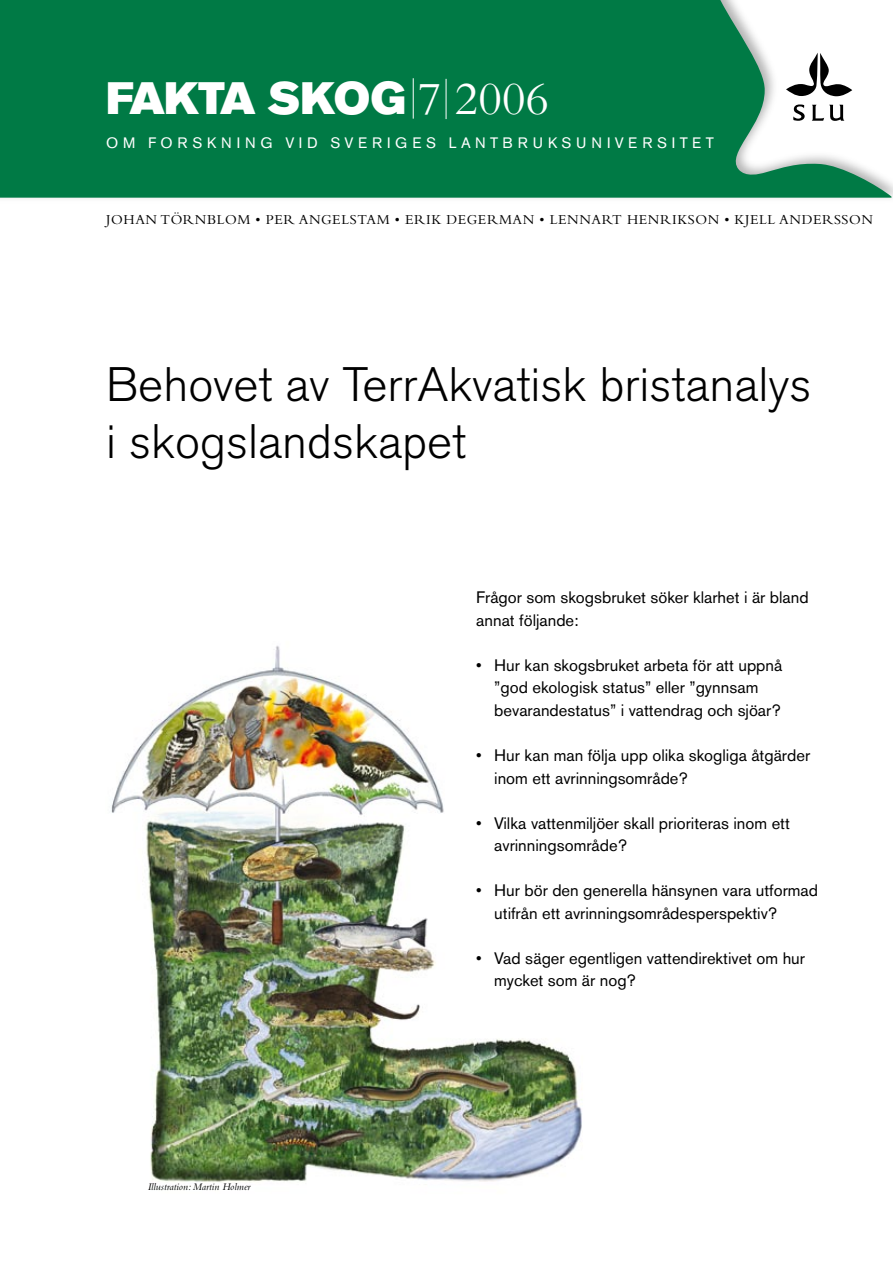
<style>
.page{position:relative;width:893px;height:1263px;background:#fff}
.page>*{position:absolute;margin:0;border:0;box-sizing:border-box;transform-origin:0 0}
.t1{font:300 48px/57.6px "Akzidenz Grotesk BE";color:#000}
.t2{font:45px "Akzidenz Grotesk BE Super";letter-spacing:-.025em;color:#fff}
.t3{font:16.5px/22.5px "Akzidenz Grotesk BE";color:#000}
.t4{font:15px "Akzidenz Grotesk BE";letter-spacing:.31em;color:#fff}
.t5{font:14.25px "Bembo";letter-spacing:.04em;color:#000}
.t6{font:italic 10.5px "Bembo";color:#000}
.s1{font-family:"Bembo";font-size:48px}
</style>
<div class="page">
<img style="left:111px;top:645px;width:471px;height:538px">
<div style="left:0;top:0;width:893px;height:203px;background:#fafafa"></div>
<svg style="left:0;top:0;width:891px;height:198px;background:#1f895b"></svg>
<svg style="left:786px;top:53px;width:66px;height:43px"></svg>
<svg style="left:793px;top:104px;width:12px;height:17px"></svg>
<svg style="left:812px;top:105px;width:32px;height:16px"></svg>
<hr style="left:446px;top:79px;width:1px;height:40px;background:#fff">
<hr style="left:413px;top:78px;width:1px;height:41px;background:#fff">
<h2 class="t2" style="left:106px;top:72px;width:444px">FAKTA SKOG <span class="s1">7 2006</span></h2>
<p class="t4" style="left:106px;top:133px;width:609px">OM FORSKNING VID SVERIGES LANTBRUKSUNIVERSITET</p>
<p class="t5" style="left:106px;top:211px;width:768px">JOHAN TÖRNBLOM • PER ANGELSTAM • ERIK DEGERMAN • LENNART HENRIKSON • KJELL ANDERSSON</p>
<h1 class="t1" style="left:106px;top:356px;width:707px">Behovet av TerrAkvatisk bristanalys i skogslandskapet</h1>
<p class="t6" style="left:148px;top:1181px;width:104px">Illustration: Martin Holmer</p>
<p class="t3" style="left:476px;top:586px;width:334px">Frågor som skogsbruket söker klarhet i är bland annat följande:</p>
<p class="t3" style="left:494px;top:654px;width:290px;text-indent:-18px">• Hur kan skogsbruket arbeta för att uppnå ”god ekologisk status” eller ”gynnsam bevarandestatus” i vattendrag och sjöar?</p>
<p class="t3" style="left:494px;top:744px;width:317px;text-indent:-18px">• Hur kan man följa upp olika skogliga åtgärder inom ett avrinningsområde?</p>
<p class="t3" style="left:494px;top:811px;width:297px;text-indent:-18px">• Vilka vattenmiljöer skall prioriteras inom ett avrinningsområde?</p>
<p class="t3" style="left:494px;top:879px;width:325px;text-indent:-18px">• Hur bör den generella hänsynen vara utformad utifrån ett avrinningsområdesperspektiv?</p>
<p class="t3" style="left:494px;top:946px;width:312px;text-indent:-18px">• Vad säger egentligen vattendirektivet om hur mycket som är nog?</p>
</div>
